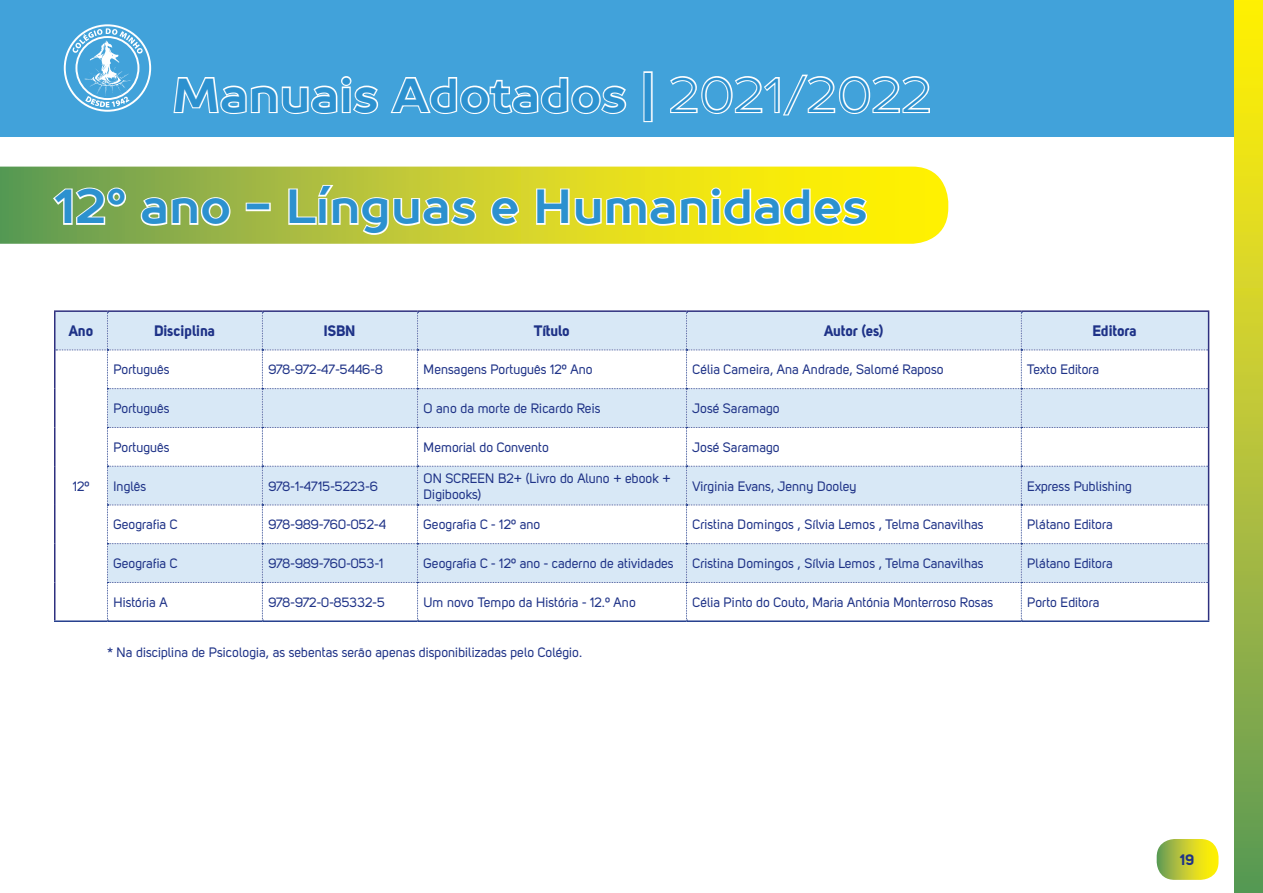
<style>
.page{position:relative;width:1263px;height:893px;background:#fff}
.page>*{position:absolute;margin:0;border:0;box-sizing:border-box;transform-origin:0 0}
.Paragraph_Style_1{font:700 47.85px "TT Prosto Sans";color:#2c91cf}
.t1{font:700 47.55px "TT Prosto Sans";color:#2c91cf}
.tabela_cabecalho{font:15px "Uni Sans Bold";color:#1e3287}
.tabela_texto{font:13.5px/16.2px "Uni Sans Regular";color:#1e3287}
.tabela_texto-2{font:13.5px "Uni Sans Regular";letter-spacing:-.02em;color:#1e3287}
.s1{font-weight:300}
</style>
<div class="page">
<svg style="left:1157px;top:839px;width:61px;height:41px;background:#c4cc2e"></svg>
<div style="left:0;top:0;width:1263px;height:136px;background:#41a2da"></div>
<svg style="left:64px;top:24px;width:87px;height:88px"></svg>
<svg style="left:173px;top:76px;width:206px;height:38px"></svg>
<svg style="left:390px;top:77px;width:237px;height:37px"></svg>
<div style="left:643px;top:71px;width:10px;height:51px;border:3px solid #fff"></div>
<svg style="left:670px;top:74px;width:260px;height:42px"></svg>
<div style="left:1235px;top:0;width:28px;height:893px;background:linear-gradient(to bottom,#fff20b,#5e975e)"></div>
<hr style="left:54px;top:310px;width:53px;height:2px;background:#2e307f">
<hr style="left:54px;top:312px;width:2px;height:38px;background:#2e307f">
<hr style="left:107px;top:310px;width:155px;height:2px;background:#2e307f">
<hr style="left:262px;top:310px;width:156px;height:2px;background:#2e307f">
<hr style="left:418px;top:310px;width:268px;height:2px;background:#2e307f">
<hr style="left:686px;top:310px;width:335px;height:2px;background:#2e307f">
<hr style="left:1021px;top:310px;width:188px;height:2px;background:#2e307f">
<hr style="left:1208px;top:312px;width:1px;height:38px;background:#2e307f">
<hr style="left:1208px;top:350px;width:1px;height:39px;background:#2e307f">
<hr style="left:1208px;top:389px;width:1px;height:38px;background:#2e307f">
<hr style="left:1208px;top:427px;width:1px;height:39px;background:#2e307f">
<hr style="left:1208px;top:466px;width:1px;height:39px;background:#2e307f">
<hr style="left:1208px;top:505px;width:1px;height:39px;background:#2e307f">
<hr style="left:1208px;top:544px;width:1px;height:38px;background:#2e307f">
<hr style="left:1208px;top:582px;width:1px;height:38px;background:#2e307f">
<hr style="left:107px;top:620px;width:155px;height:2px;background:#253f8e">
<hr style="left:262px;top:620px;width:156px;height:2px;background:#253f8e">
<hr style="left:418px;top:620px;width:268px;height:2px;background:#253f8e">
<hr style="left:686px;top:620px;width:335px;height:2px;background:#253f8e">
<hr style="left:1021px;top:620px;width:188px;height:2px;background:#253f8e">
<hr style="left:54px;top:350px;width:2px;height:39px;background:#2e307f">
<hr style="left:54px;top:389px;width:2px;height:38px;background:#2e307f">
<hr style="left:54px;top:427px;width:2px;height:39px;background:#2e307f">
<hr style="left:54px;top:466px;width:2px;height:39px;background:#2e307f">
<hr style="left:54px;top:505px;width:2px;height:39px;background:#2e307f">
<hr style="left:54px;top:544px;width:2px;height:38px;background:#2e307f">
<hr style="left:54px;top:582px;width:2px;height:38px;background:#2e307f">
<hr style="left:54px;top:620px;width:53px;height:2px;background:#253f8e">
<svg style="left:56px;top:312px;width:1152px;height:309px"></svg>
<svg style="left:0;top:167px;width:948px;height:77px;background:#c0cb30"></svg>
<svg style="left:51px;top:186px;width:76px;height:40px"></svg>
<svg style="left:139px;top:196px;width:93px;height:31px"></svg>
<div style="left:246px;top:203px;width:25px;height:8px;border:3px solid #fff"></div>
<svg style="left:287px;top:183px;width:191px;height:53px"></svg>
<svg style="left:489px;top:196px;width:33px;height:31px"></svg>
<svg style="left:535px;top:186px;width:333px;height:41px"></svg>
<h2 class="t1" style="left:172px;top:64px;width:761px">Manuais Adotados | <span class="s1">2021/2022</span></h2>
<p class="Paragraph_Style_1" style="left:54px;top:175px;width:815px">12º ano - Línguas e Humanidades</p>
<p class="tabela_cabecalho" style="left:69px;top:322px;width:26px">Ano</p>
<p class="tabela_cabecalho" style="left:154px;top:322px;width:62px">Disciplina</p>
<p class="tabela_cabecalho" style="left:324px;top:322px;width:33px">ISBN</p>
<p class="tabela_cabecalho" style="left:534px;top:322px;width:37px">Título</p>
<p class="tabela_cabecalho" style="left:824px;top:322px;width:61px">Autor (es)</p>
<p class="tabela_cabecalho" style="left:1093px;top:322px;width:46px">Editora</p>
<p class="tabela_texto" style="left:73px;top:478px;width:18px">12º</p>
<p class="tabela_texto" style="left:113px;top:361px;width:58px">Português</p>
<p class="tabela_texto" style="left:268px;top:361px;width:116px">978-972-47-5446-8</p>
<p class="tabela_texto" style="left:424px;top:361px;width:171px">Mensagens Português 12º Ano</p>
<p class="tabela_texto" style="left:692px;top:361px;width:253px">Célia Cameira, Ana Andrade, Salomé Raposo</p>
<p class="tabela_texto" style="left:1027px;top:361px;width:74px">Texto Editora</p>
<p class="tabela_texto" style="left:113px;top:400px;width:58px">Português</p>
<p class="tabela_texto" style="left:424px;top:400px;width:179px">O ano da morte de Ricardo Reis</p>
<p class="tabela_texto" style="left:692px;top:400px;width:89px">José Saramago</p>
<p class="tabela_texto" style="left:113px;top:439px;width:58px">Português</p>
<p class="tabela_texto" style="left:424px;top:439px;width:127px">Memorial do Convento</p>
<p class="tabela_texto" style="left:692px;top:439px;width:89px">José Saramago</p>
<p class="tabela_texto" style="left:113px;top:478px;width:34px">Inglês</p>
<p class="tabela_texto" style="left:268px;top:478px;width:111px">978-1-4715-5223-6</p>
<p class="tabela_texto" style="left:424px;top:470px;width:249px">ON SCREEN B2+ (Livro do Aluno + ebook +<br>Digibooks)</p>
<p class="tabela_texto" style="left:692px;top:478px;width:166px">Virginia Evans, Jenny Dooley</p>
<p class="tabela_texto" style="left:1027px;top:478px;width:106px">Express Publishing</p>
<p class="tabela_texto" style="left:113px;top:516px;width:66px">Geografia C</p>
<p class="tabela_texto" style="left:268px;top:516px;width:119px">978-989-760-052-4</p>
<p class="tabela_texto" style="left:424px;top:516px;width:118px">Geografia C - 12º ano</p>
<p class="tabela_texto" style="left:692px;top:516px;width:293px">Cristina Domingos , Sílvia Lemos , Telma Canavilhas</p>
<p class="tabela_texto" style="left:1027px;top:516px;width:87px">Plátano Editora</p>
<p class="tabela_texto" style="left:113px;top:555px;width:66px">Geografia C</p>
<p class="tabela_texto" style="left:268px;top:555px;width:117px">978-989-760-053-1</p>
<p class="tabela_texto" style="left:424px;top:555px;width:252px">Geografia C - 12º ano - caderno de atividades</p>
<p class="tabela_texto" style="left:692px;top:555px;width:293px">Cristina Domingos , Sílvia Lemos , Telma Canavilhas</p>
<p class="tabela_texto" style="left:1027px;top:555px;width:87px">Plátano Editora</p>
<p class="tabela_texto" style="left:113px;top:594px;width:56px">História A</p>
<p class="tabela_texto-2" style="left:268px;top:594px;width:118px">978-972-0-85332-5</p>
<p class="tabela_texto" style="left:424px;top:594px;width:214px">Um novo Tempo da História - 12.º Ano</p>
<p class="tabela_texto" style="left:692px;top:594px;width:302px">Célia Pinto do Couto, Maria Antónia Monterroso Rosas</p>
<p class="tabela_texto" style="left:1027px;top:594px;width:74px">Porto Editora</p>
<p class="tabela_texto" style="left:107px;top:644px;width:476px">* Na disciplina de Psicologia, as sebentas serão apenas disponibilizadas pelo Colégio.</p>
<p class="tabela_cabecalho" style="left:1180px;top:850px;width:15px">19</p>
</div>
